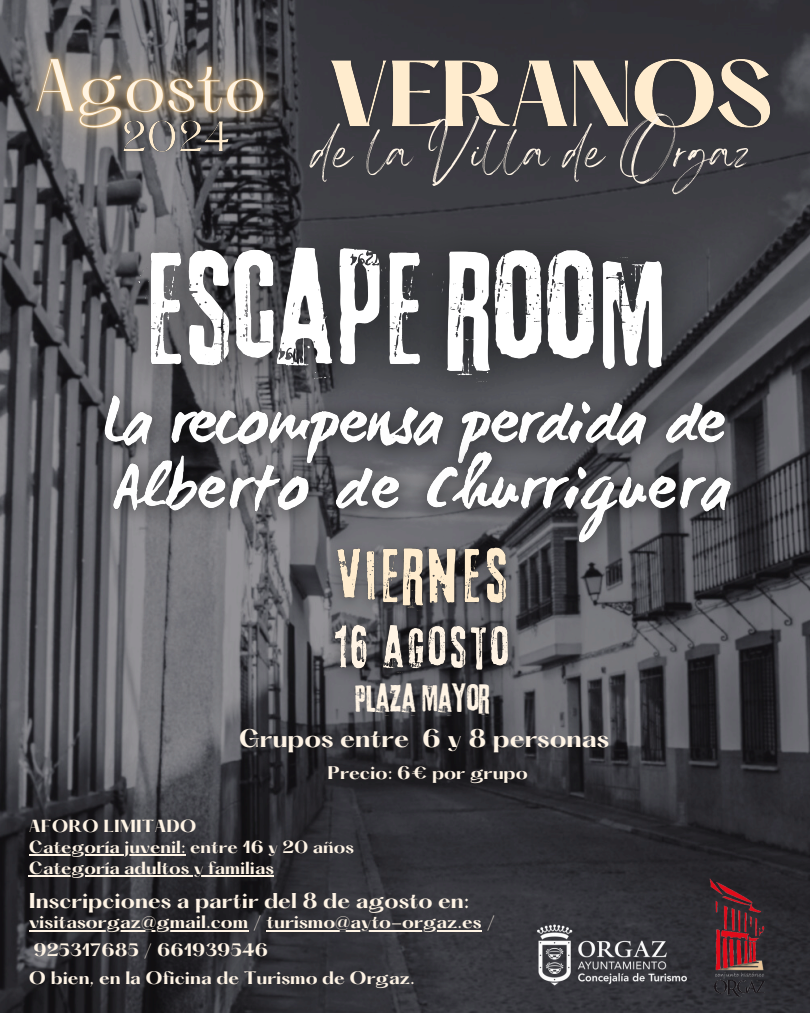
<style>
.page{position:relative;width:810px;height:1013px;background:#fff}
.page>*{position:absolute;margin:0;border:0;box-sizing:border-box;transform-origin:0 0}
.t1{font:72px "Angella White";color:#fff4e5}
.t2{font:36.1px "Lava Pro Grunge";color:#fff4e5}
.t3{font:700 22.2px "Hatton";color:#fff4e5}
.t4{font:700 18.7px "Hatton";color:#fff4e5}
.t5{font:700 16px "Hatton";color:#fff4e5}
.t6{font:700 15.7px "Hatton";color:#fff4e5}
.t7{font:700 15.3px "Hatton";color:#fff4e5}
</style>
<div class="page">
<img style="left:0;top:0;width:810px;height:1012px">
<img style="left:513px;top:903px;width:122px;height:109px">
<img style="left:635px;top:838px;width:175px;height:174px">
<img style="left:70px;top:189px;width:658px;height:263px">
<img style="left:78px;top:370px;width:674px;height:124px">
<img style="left:84px;top:426px;width:676px;height:148px">
<hr style="left:29px;top:929px;width:219px;height:2px;background:#fff4e5">
<hr style="left:266px;top:929px;width:216px;height:2px;background:#fff4e5">
<hr style="left:29px;top:854px;width:157px;height:1px;background:#fff4e5">
<hr style="left:29px;top:875px;width:245px;height:1px;background:#fff4e5">
<img style="left:320px;top:532px;width:205px;height:71px">
<img style="left:311px;top:603px;width:220px;height:95px">
<img style="left:333px;top:55px;width:444px;height:95px">
<img style="left:0;top:0;width:333px;height:198px">
<img style="left:113px;top:112px;width:125px;height:50px">
<p class="t1" style="left:313px;top:106px;width:440px">de la Villa de Orgaz</p>
<p class="t2" style="left:355px;top:678px;width:136px">PLAZA MAYOR</p>
<p class="t3" style="left:239px;top:727px;width:372px">Grupos entre 6 y 8 personas</p>
<p class="t5" style="left:328px;top:765px;width:202px">Precio: 6€ por grupo</p>
<p class="t7" style="left:29px;top:818px;width:169px">AFORO LIMITADO</p>
<p class="t7" style="left:29px;top:839px;width:327px">Categoría juvenil: entre 16 y 20 años</p>
<p class="t7" style="left:29px;top:860px;width:247px">Categoría adultos y familias</p>
<p class="t4" style="left:29px;top:892px;width:442px">Inscripciones a partir del 8 de agosto en:</p>
<p class="t6" style="left:29px;top:914px;width:468px">visitasorgaz@gmail.com / turismo@ayto-orgaz.es /</p>
<p class="t6" style="left:34px;top:942px;width:236px">925317685 / 661939546</p>
<p class="t6" style="left:29px;top:970px;width:387px">O bien, en la Oficina de Turismo de Orgaz.</p>
</div>
